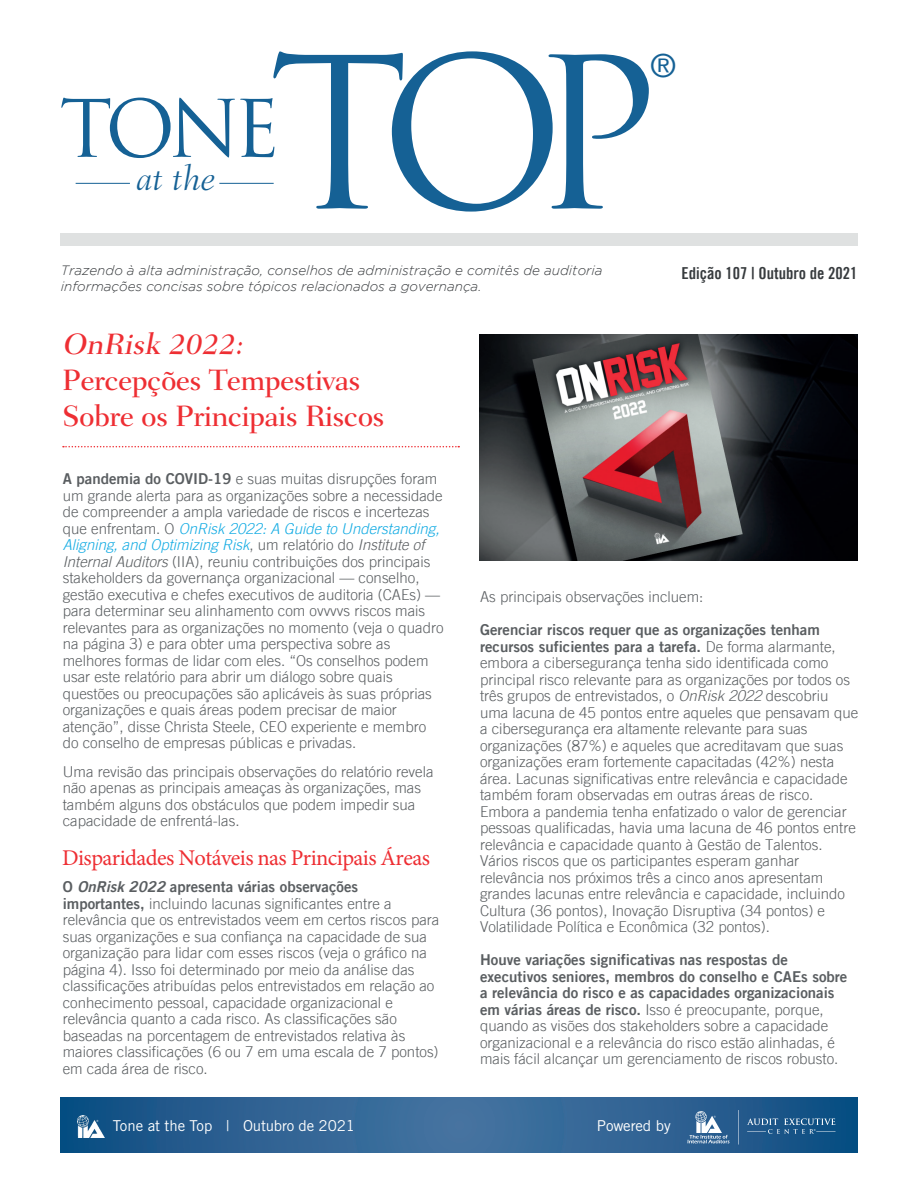
<style>
.page{position:relative;width:918px;height:1188px;background:#fff}
.page>*{position:absolute;margin:0;border:0;box-sizing:border-box;transform-origin:0 0}
.t1{font:204.3px "Trajan Pro";color:#156195}
.t2{font:italic 300 35.55px "Fairfield LT Std";color:#156195}
.t3{font:31.95px "Trade Gothic LT";color:#156195}
.t4{font:500 30px/36px "Fairfield LT Std";letter-spacing:-.025em;color:#ee2e33}
.t5{font:italic 500 30px "Fairfield LT Std";color:#ee2e33}
.t6{font:22.5px "Minion Pro";letter-spacing:-.025em;color:#ee2e33}
.t7{font:16.5px "Trade Gothic Bold Cond Twenty";color:#373b3e}
.t8{font:300 15px/16.5px "Trade Gothic LT";color:#5a5e61}
.t9{font:15px/16.5px "Trade Gothic LT Bold Two";color:#5a5e61}
.t10{font:15px "Trade Gothic LT Std";letter-spacing:-.005em;color:#fff}
.t11{font:italic 300 13.5px/16.5px "Gotham";color:#383b3e}
.s1{font-family:"Trade Gothic LT Bold Two";font-weight:400}
.s2{font-style:italic;color:#12abe3}
.s3{font-style:italic}
.s4{font-family:"Trade Gothic LT";font-weight:300}
</style>
<div class="page">
<svg style="left:60px;top:1098px;width:798px;height:55px;background:#2c6192"></svg>
<img style="left:78px;top:1116px;width:26px;height:22px">
<svg style="left:688px;top:1111px;width:42px;height:32px"></svg>
<svg style="left:738px;top:1110px;width:1px;height:34px"></svg>
<svg style="left:747px;top:1118px;width:89px;height:16px"></svg>
<div style="left:61px;top:233px;width:797px;height:13px;background:#dfe1e1"></div>
<hr style="left:76px;top:183px;width:54px;height:1px;background:#156195">
<hr style="left:219px;top:183px;width:55px;height:1px;background:#156195">
<svg style="left:63px;top:446px;width:396px;height:1px"></svg>
<img style="left:479px;top:334px;width:378px;height:227px">
<h1 class="t1" style="left:268px;top:4px;width:394px">TOP</h1>
<h3 class="t3" style="left:650px;top:46px;width:27px">®</h3>
<h2 class="t2" style="left:59px;top:158px;width:222px"><sup>TON</sup>at the <sup>E</sup></h2>
<p class="t11" style="left:61px;top:262px;width:543px">Trazendo à alta administração, conselhos de administração e comitês de auditoria informações concisas sobre tópicos relacionados a governança.</p>
<h3 class="t5" style="left:62px;top:326px;width:188px">OnRisk 2022:</h3>
<h3 class="t4" style="left:62px;top:362px;width:324px">Percepções Tempestivas<br>Sobre os Principais Riscos</h3>
<p class="t7" style="left:682px;top:263px;width:177px">Edição 107 | Outubro de 2021</p>
<p class="t8" style="left:63px;top:470px;width:382px"><span class="s1">A pandemia do COVID-19</span> e suas muitas disrupções foram um grande alerta para as organizações sobre a necessidade de compreender a ampla variedade de riscos e incertezas que enfrentam. O <span class="s2">OnRisk 2022: A Guide to Understanding, Aligning, and Optimizing Risk</span>, um relatório do <span class="s3">Institute of Internal Auditors</span> (IIA), reuniu contribuições dos principais stakeholders da governança organizacional — conselho, gestão executiva e chefes executivos de auditoria (CAEs) — para determinar seu alinhamento com ovvvvs riscos mais relevantes para as organizações no momento (veja o quadro na página 3) e para obter uma perspectiva sobre as melhores formas de lidar com eles. “Os conselhos podem usar este relatório para abrir um diálogo sobre quais questões ou preocupações são aplicáveis às suas próprias organizações e quais áreas podem precisar de maior atenção”, disse Christa Steele, CEO experiente e membro do conselho de empresas públicas e privadas.</p>
<p class="t8" style="left:63px;top:763px;width:372px">Uma revisão das principais observações do relatório revela não apenas as principais ameaças às organizações, mas também alguns dos obstáculos que podem impedir sua capacidade de enfrentá-las.</p>
<h3 class="t6" style="left:62px;top:843px;width:369px">Disparidades Notáveis nas Principais Áreas</h3>
<p class="t9" style="left:63px;top:878px;width:297px">O <span class="s3">OnRisk 2022</span> apresenta várias observações</p>
<p class="t8" style="left:63px;top:895px;width:378px"><span class="s1">importantes,</span> incluindo lacunas significantes entre a relevância que os entrevistados veem em certos riscos para suas organizações e sua confiança na capacidade de sua organização para lidar com esses riscos (veja o gráfico na página 4). Isso foi determinado por meio da análise das classificações atribuídas pelos entrevistados em relação ao conhecimento pessoal, capacidade organizacional e relevância quanto a cada risco. As classificações são baseadas na porcentagem de entrevistados relativa às maiores classificações (6 ou 7 em uma escala de 7 pontos) em cada área de risco.</p>
<p class="t8" style="left:480px;top:588px;width:225px">As principais observações incluem:</p>
<p class="t9" style="left:480px;top:621px;width:357px">Gerenciar riscos requer que as organizações tenham recursos suficientes para a tarefa. <span class="s4">De forma alarmante,</span></p>
<p class="t8" style="left:480px;top:654px;width:380px">embora a cibersegurança tenha sido identificada como principal risco relevante para as organizações por todos os três grupos de entrevistados, o <span class="s3">OnRisk 2022</span> descobriu uma lacuna de 45 pontos entre aqueles que pensavam que a cibersegurança era altamente relevante para suas organizações (87%) e aqueles que acreditavam que suas organizações eram fortemente capacitadas (42%) nesta área. Lacunas significativas entre relevância e capacidade também foram observadas em outras áreas de risco.<br>Embora a pandemia tenha enfatizado o valor de gerenciar pessoas qualificadas, havia uma lacuna de 46 pontos entre relevância e capacidade quanto à Gestão de Talentos.<br>Vários riscos que os participantes esperam ganhar relevância nos próximos três a cinco anos apresentam grandes lacunas entre relevância e capacidade, incluindo Cultura (36 pontos), Inovação Disruptiva (34 pontos) e Volatilidade Política e Econômica (32 pontos).</p>
<p class="t9" style="left:480px;top:951px;width:369px">Houve variações significativas nas respostas de executivos seniores, membros do conselho e CAEs sobre a relevância do risco e as capacidades organizacionais</p>
<p class="t8" style="left:480px;top:1001px;width:360px"><span class="s1">em várias áreas de risco.</span> Isso é preocupante, porque, quando as visões dos stakeholders sobre a capacidade organizacional e a relevância do risco estão alinhadas, é mais fácil alcançar um gerenciamento de riscos robusto.</p>
<p class="t10" style="left:113px;top:1116px;width:244px">Tone at the Top | Outubro de 2021</p>
<p class="t10" style="left:597px;top:1116px;width:75px">Powered by</p>
</div>
